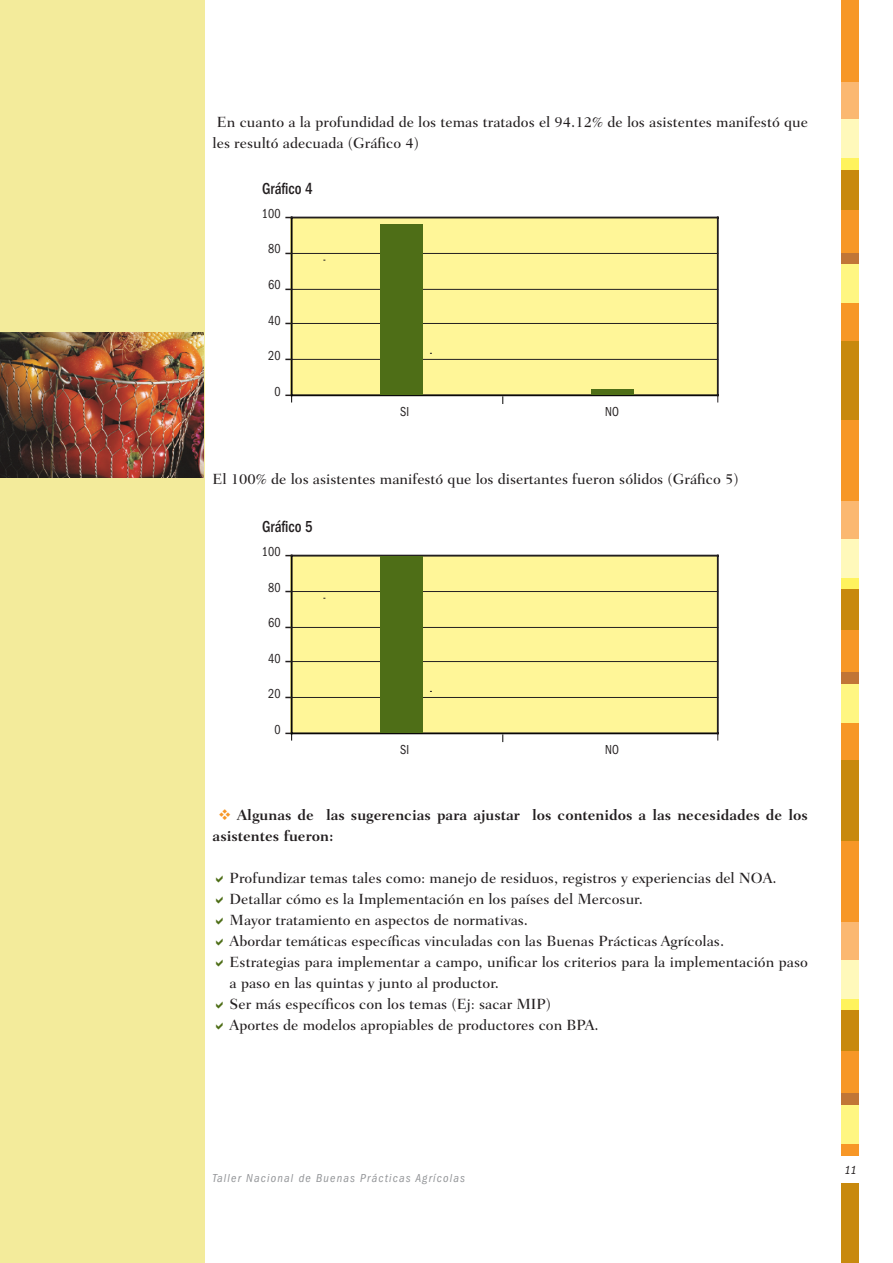
<style>
.page{position:relative;width:893px;height:1263px;background:#fff}
.page>*{position:absolute;margin:0;border:0;box-sizing:border-box;transform-origin:0 0}
.t1{font:500 condensed 16.5px "ITC Franklin Gothic Std";color:#231f20;scale:.9 1}
.t2{font:500 15px/21px "Fairfield LT Std";color:#231f20}
.t3{font:700 15px/21px "Fairfield LT Std";color:#231f20}
.t4{font:condensed 13.5px "ITC Franklin Gothic Std";color:#231f20;scale:.9 1}
.t5{font:italic condensed 12px "ITC Franklin Gothic Std";letter-spacing:.1em;color:#939598}
.t6{font:italic condensed 12px "ITC Franklin Gothic Std";color:#231f20}
.s1{color:#f79727}
</style>
<div class="page">
<div style="left:0;top:0;width:204px;height:1263px;background:#f3eb9b"></div>
<div style="left:842px;top:0;width:17px;height:82px;background:#f79727"></div>
<div style="left:842px;top:340px;width:17px;height:82px;background:#c8890e"></div>
<div style="left:842px;top:169px;width:17px;height:43px;background:#c8890e"></div>
<div style="left:842px;top:210px;width:17px;height:44px;background:#f79727"></div>
<div style="left:842px;top:158px;width:17px;height:11px;background:#fff35d"></div>
<div style="left:842px;top:253px;width:17px;height:11px;background:#c17536"></div>
<div style="left:842px;top:82px;width:17px;height:38px;background:#fbb871"></div>
<div style="left:842px;top:302px;width:17px;height:38px;background:#f79727"></div>
<div style="left:842px;top:120px;width:17px;height:38px;background:#fff9bb"></div>
<div style="left:842px;top:264px;width:17px;height:39px;background:#fff682"></div>
<div style="left:842px;top:420px;width:17px;height:82px;background:#f79727"></div>
<div style="left:842px;top:759px;width:17px;height:83px;background:#c8890e"></div>
<div style="left:842px;top:588px;width:17px;height:43px;background:#c8890e"></div>
<div style="left:842px;top:630px;width:17px;height:43px;background:#f79727"></div>
<div style="left:842px;top:577px;width:17px;height:12px;background:#fff35d"></div>
<div style="left:842px;top:673px;width:17px;height:11px;background:#c17536"></div>
<div style="left:842px;top:502px;width:17px;height:38px;background:#fbb871"></div>
<div style="left:842px;top:722px;width:17px;height:38px;background:#f79727"></div>
<div style="left:842px;top:539px;width:17px;height:39px;background:#fff9bb"></div>
<div style="left:842px;top:684px;width:17px;height:38px;background:#fff682"></div>
<div style="left:842px;top:841px;width:17px;height:82px;background:#f79727"></div>
<div style="left:842px;top:1180px;width:17px;height:83px;background:#c8890e"></div>
<div style="left:842px;top:1009px;width:17px;height:43px;background:#c8890e"></div>
<div style="left:842px;top:1051px;width:17px;height:43px;background:#f79727"></div>
<div style="left:842px;top:998px;width:17px;height:12px;background:#fff35d"></div>
<div style="left:842px;top:1094px;width:17px;height:11px;background:#c17536"></div>
<div style="left:842px;top:923px;width:17px;height:38px;background:#fbb871"></div>
<div style="left:842px;top:1143px;width:17px;height:38px;background:#f79727"></div>
<div style="left:842px;top:960px;width:17px;height:39px;background:#fff9bb"></div>
<div style="left:842px;top:1105px;width:17px;height:38px;background:#fff682"></div>
<div style="left:808px;top:1157px;width:85px;height:26px;background:#fff"></div>
<div style="left:290px;top:218px;width:426px;height:177px;background:#fff698"></div>
<hr style="left:292px;top:359px;width:426px;height:1px;background:#231f20">
<hr style="left:292px;top:323px;width:426px;height:1px;background:#231f20">
<hr style="left:292px;top:289px;width:426px;height:1px;background:#231f20">
<hr style="left:292px;top:253px;width:426px;height:1px;background:#231f20">
<hr style="left:292px;top:217px;width:426px;height:1px;background:#231f20">
<hr style="left:717px;top:218px;width:2px;height:177px;background:#231f20">
<hr style="left:292px;top:394px;width:426px;height:2px;background:#231f20">
<hr style="left:291px;top:218px;width:2px;height:177px;background:#231f20">
<hr style="left:291px;top:218px;width:1px;height:177px;background:#050504">
<hr style="left:292px;top:395px;width:426px;height:1px;background:#050504">
<svg style="left:286px;top:395px;width:6px;height:7px"></svg>
<div style="left:380px;top:224px;width:42px;height:170px;background:#4e6e17"></div>
<div style="left:592px;top:389px;width:42px;height:5px;background:#4e6e17"></div>
<div style="left:290px;top:556px;width:426px;height:177px;background:#fff698"></div>
<hr style="left:292px;top:697px;width:426px;height:1px;background:#231f20">
<hr style="left:292px;top:661px;width:426px;height:1px;background:#231f20">
<hr style="left:292px;top:627px;width:426px;height:1px;background:#231f20">
<hr style="left:292px;top:591px;width:426px;height:1px;background:#231f20">
<hr style="left:292px;top:555px;width:426px;height:1px;background:#231f20">
<hr style="left:717px;top:556px;width:2px;height:177px;background:#231f20">
<hr style="left:292px;top:732px;width:426px;height:2px;background:#231f20">
<hr style="left:291px;top:556px;width:2px;height:177px;background:#231f20">
<hr style="left:291px;top:556px;width:1px;height:177px;background:#050504">
<hr style="left:292px;top:733px;width:426px;height:1px;background:#050504">
<svg style="left:286px;top:733px;width:6px;height:7px"></svg>
<div style="left:380px;top:557px;width:42px;height:176px;background:#4e6e17"></div>
<img style="left:0;top:333px;width:204px;height:144px">
<p class="t2" style="left:213px;top:111px;width:597px">En cuanto a la profundidad de los temas tratados el 94.12% de los asistentes manifestó que les resultó adecuada (Gráfico 4)</p>
<p class="t1" style="left:262px;top:179px;width:58px">Gráfico 4</p>
<p class="t4" style="left:262px;top:206px;width:22px">100</p>
<p class="t4" style="left:268px;top:241px;width:15px">80</p>
<p class="t4" style="left:268px;top:277px;width:15px">60</p>
<p class="t4" style="left:268px;top:312px;width:15px">40</p>
<p class="t4" style="left:268px;top:348px;width:15px">20</p>
<p class="t4" style="left:274px;top:384px;width:8px">0</p>
<p class="t4" style="left:400px;top:404px;width:11px">SI</p>
<p class="t4" style="left:605px;top:404px;width:17px">NO</p>
<p class="t2" style="left:213px;top:468px;width:528px">El 100% de los asistentes manifestó que los disertantes fueron sólidos (Gráfico 5)</p>
<p class="t1" style="left:262px;top:517px;width:58px">Gráfico 5</p>
<p class="t4" style="left:262px;top:544px;width:22px">100</p>
<p class="t4" style="left:268px;top:579px;width:15px">80</p>
<p class="t4" style="left:268px;top:615px;width:15px">60</p>
<p class="t4" style="left:268px;top:651px;width:15px">40</p>
<p class="t4" style="left:268px;top:686px;width:15px">20</p>
<p class="t4" style="left:274px;top:722px;width:8px">0</p>
<p class="t4" style="left:400px;top:742px;width:11px">SI</p>
<p class="t4" style="left:605px;top:742px;width:17px">NO</p>
<p class="t3" style="left:213px;top:804px;width:597px;text-indent:6px"><span class="s1">❖</span> Algunas de las sugerencias para ajustar los contenidos a las necesidades de los asistentes fueron:</p>
<p class="t2" style="left:230px;top:867px;width:580px">Profundizar temas tales como: manejo de residuos, registros y experiencias del NOA.<br>Detallar cómo es la Implementación en los países del Mercosur.<br>Mayor tratamiento en aspectos de normativas.<br>Abordar temáticas específicas vinculadas con las Buenas Prácticas Agrícolas.<br>Estrategias para implementar a campo, unificar los criterios para la implementación paso a paso en las quintas y junto al productor.<br>Ser más específicos con los temas (Ej: sacar MIP)<br>Aportes de modelos apropiables de productores con BPA.</p>
<p class="t5" style="left:213px;top:1171px;width:254px">Taller Nacional de Buenas Prácticas Agrícolas</p>
<p class="t6" style="left:844px;top:1163px;width:14px">11</p>
</div>
